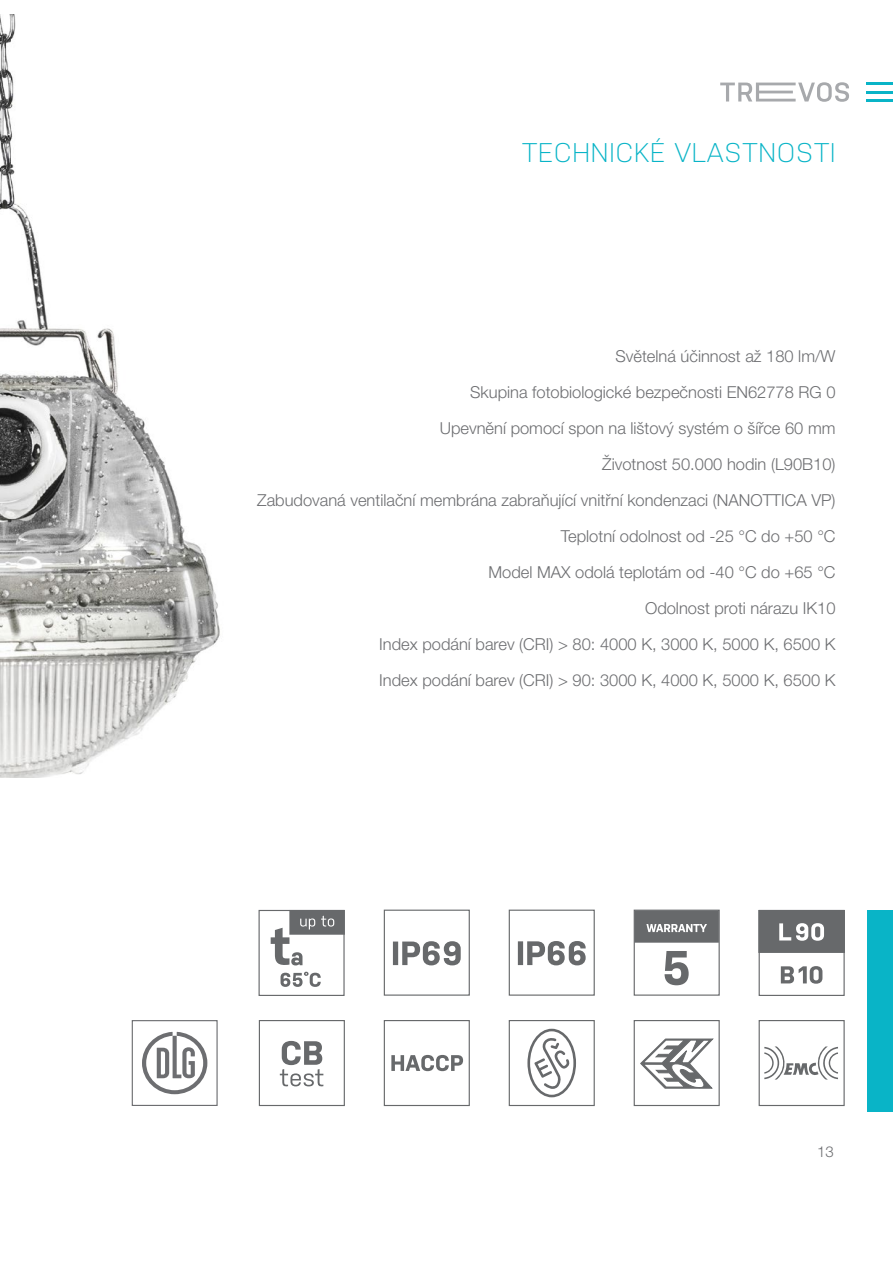
<style>
.page{position:relative;width:893px;height:1263px;background:#fff}
.page>*{position:absolute;margin:0;border:0;box-sizing:border-box;transform-origin:0 0}
.t1{font:300 27px "Nudista";letter-spacing:.035em;color:#09b4c7}
.t2{font:300 16.5px/36px "Helvetica Neue LT Pro";color:#6d6e71;text-align:right}
.t3{font:300 15px "Helvetica Neue LT Pro";color:#6d6e71}
</style>
<div class="page">
<hr style="left:866px;top:82px;width:27px;height:3px;background:#09b4c7">
<hr style="left:866px;top:91px;width:27px;height:3px;background:#09b4c7">
<hr style="left:866px;top:99px;width:27px;height:3px;background:#09b4c7">
<svg style="left:720px;top:82px;width:129px;height:20px"></svg>
<img style="left:0;top:15px;width:220px;height:762px">
<div style="left:259px;top:910px;width:86px;height:86px;border:1px solid #67696b"></div>
<svg style="left:271px;top:910px;width:74px;height:56px"></svg>
<svg style="left:281px;top:972px;width:40px;height:15px"></svg>
<div style="left:384px;top:909px;width:86px;height:87px;border:1px solid #67696b"></div>
<svg style="left:393px;top:941px;width:68px;height:24px"></svg>
<div style="left:509px;top:909px;width:86px;height:87px;border:1px solid #67696b"></div>
<svg style="left:518px;top:941px;width:68px;height:24px"></svg>
<div style="left:634px;top:909px;width:86px;height:87px;border:1px solid #67696b"></div>
<svg style="left:634px;top:910px;width:85px;height:33px"></svg>
<svg style="left:665px;top:951px;width:24px;height:34px"></svg>
<div style="left:759px;top:910px;width:86px;height:86px;border:1px solid #67696b"></div>
<svg style="left:758px;top:910px;width:87px;height:43px"></svg>
<svg style="left:781px;top:966px;width:41px;height:18px"></svg>
<div style="left:259px;top:1020px;width:86px;height:86px;border:1px solid #67696b"></div>
<svg style="left:280px;top:1041px;width:43px;height:46px"></svg>
<div style="left:384px;top:1020px;width:86px;height:86px;border:1px solid #67696b"></div>
<svg style="left:391px;top:1055px;width:72px;height:16px"></svg>
<div style="left:509px;top:1020px;width:86px;height:86px;border:1px solid #67696b"></div>
<svg style="left:527px;top:1029px;width:49px;height:68px"></svg>
<div style="left:634px;top:1020px;width:86px;height:86px;border:1px solid #67696b"></div>
<svg style="left:640px;top:1038px;width:73px;height:51px"></svg>
<div style="left:759px;top:1020px;width:86px;height:86px;border:1px solid #67696b"></div>
<svg style="left:764px;top:1046px;width:74px;height:34px"></svg>
<div style="left:867px;top:910px;width:26px;height:202px;background:#09b4c7"></div>
<div style="left:132px;top:1020px;width:86px;height:86px;border:1px solid #6d6e71"></div>
<svg style="left:142px;top:1032px;width:65px;height:62px"></svg>
<h1 class="t1" style="left:522px;top:137px;width:311px">TEC HNICKÉ VLASTNOSTI</h1>
<p class="t2" style="left:257px;top:338px;width:580px">Světelná účinnost až 180 lm/W<br>Skupina fotobiologické bezpečnosti EN62778 RG 0<br>Upevnění pomocí spon na lištový systém o šířce 60 mm<br>Životnost 50.000 hodin (L90B10)<br>Zabudovaná ventilační membrána zabraňující vnitřní kondenzaci (NANOTTICA VP)<br>Teplotní odolnost od -25 °C do +50 °C<br>Model MAX odolá teplotám od -40 °C do +65 °C<br>Odolnost proti nárazu IK10<br>Index podání barev (CRI) &gt; 80: 4000 K, 3000 K, 5000 K, 6500 K<br>Index podání barev (CRI) &gt; 90: 3000 K, 4000 K, 5000 K, 6500 K</p>
<p class="t3" style="left:817px;top:1142px;width:18px">13</p>
</div>
